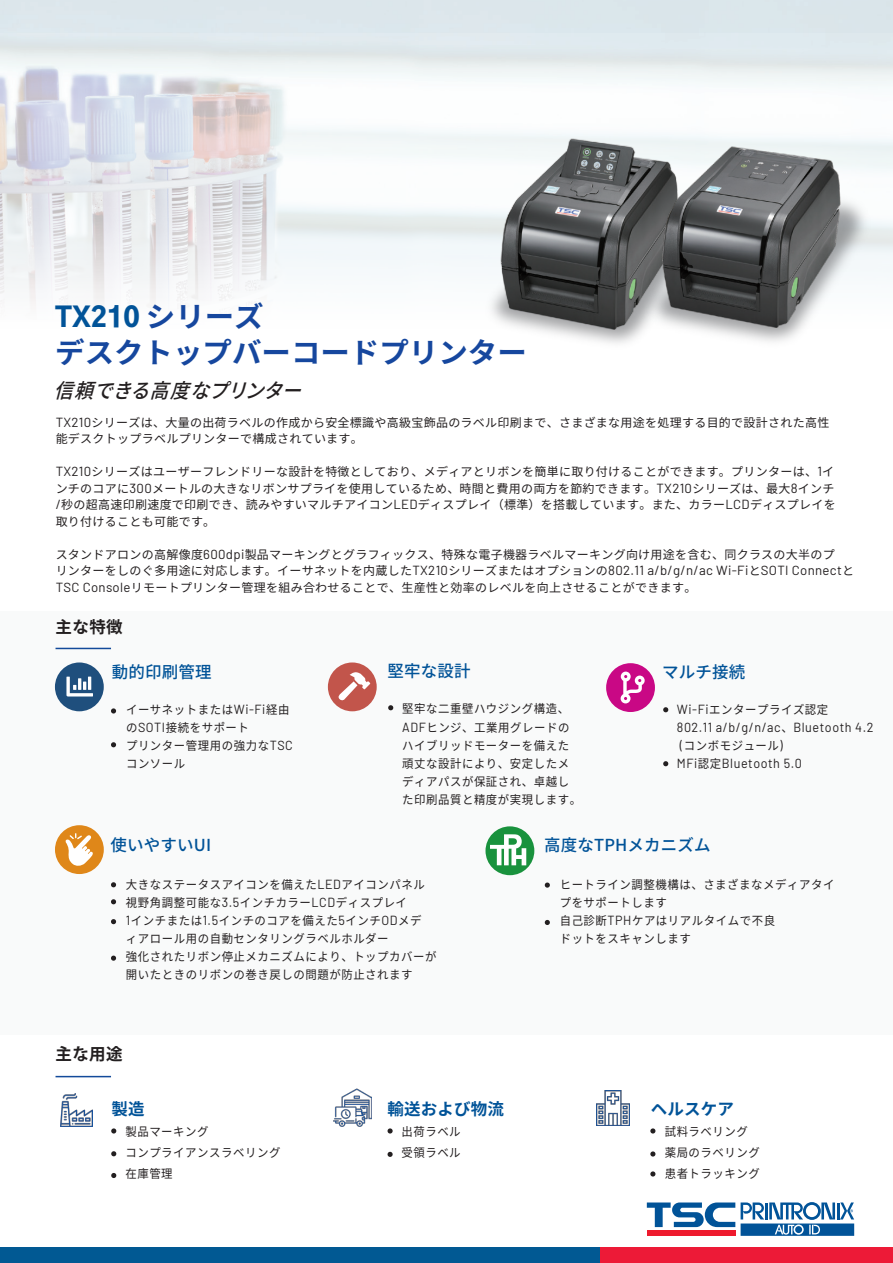
<style>
.page{position:relative;width:893px;height:1263px;background:#fff}
.page>*{position:absolute;margin:0;border:0;box-sizing:border-box;transform-origin:0 0}
.t1{font:700 28.5px "Noto Sans JP";color:#16479e}
.t2{font:900 27px "Gothic A1";color:#015398}
.t3{font:italic 500 20.25px "Noto Sans JP";color:#231f20;scale:.93 1}
.t4{font:500 16.5px "Noto Sans JP";letter-spacing:.01em;color:#015398}
.t5{font:700 16.5px "Noto Sans JP";letter-spacing:.01em;color:#015398}
.t6{font:700 16.5px "Koz Go Pr 6 N";color:#231f20}
.t7{font:700 16.5px "Noto Sans JP";color:#231f20}
.t8{font:13.2px "Barlow";letter-spacing:.045em;color:#231f20;scale:.95 1}
.t9{font:12px/16.5px "Noto Sans JP";letter-spacing:.025em;color:#231f20}
.t10{font:12px/18px "Noto Sans JP";letter-spacing:.05em;color:#231f20;scale:.95 1}
.s1{font-family:"Noto Sans JP";font-weight:700;font-size:28.5px;color:#16479e}
.s2{font-family:"Barlow";font-size:13.2px}
.s3{font-family:"Noto Sans JP";font-size:12px}
</style>
<div class="page">
<div style="left:0;top:611px;width:893px;height:424px;background:#f9fafa"></div>
<svg style="left:0;top:34px;width:893px;height:286px"></svg>
<hr style="left:56px;top:1076px;width:55px;height:1px;background:#134a9a">
<hr style="left:56px;top:648px;width:55px;height:1px;background:#134a9a">
<div style="left:0;top:1248px;width:600px;height:15px;background:#015993"></div>
<div style="left:600px;top:1248px;width:293px;height:15px;background:#ed1a37"></div>
<svg style="left:741px;top:1202px;width:113px;height:34px"></svg>
<div style="left:647px;top:1230px;width:88px;height:6px;background:#ee1a2e"></div>
<svg style="left:647px;top:1202px;width:88px;height:25px"></svg>
<div style="left:55px;top:662px;width:49px;height:49px;background:#1f4f7d;border-radius:50%"></div>
<svg style="left:66px;top:677px;width:27px;height:19px"></svg>
<div style="left:328px;top:662px;width:49px;height:49px;background:#c2554b;border-radius:50%"></div>
<svg style="left:338px;top:672px;width:32px;height:29px"></svg>
<div style="left:55px;top:825px;width:49px;height:49px;background:#df8719;border-radius:50%"></div>
<svg style="left:65px;top:833px;width:28px;height:33px"></svg>
<div style="left:485px;top:826px;width:49px;height:49px;background:#19923d;border-radius:50%"></div>
<svg style="left:490px;top:834px;width:36px;height:31px"></svg>
<div style="left:606px;top:663px;width:49px;height:49px;background:#c90885;border-radius:50%"></div>
<svg style="left:621px;top:672px;width:24px;height:31px"></svg>
<svg style="left:111px;top:708px;width:5px;height:5px"></svg>
<svg style="left:388px;top:705px;width:5px;height:5px"></svg>
<svg style="left:663px;top:707px;width:5px;height:5px"></svg>
<svg style="left:663px;top:761px;width:5px;height:5px"></svg>
<svg style="left:111px;top:742px;width:5px;height:5px"></svg>
<svg style="left:111px;top:919px;width:5px;height:5px"></svg>
<svg style="left:111px;top:899px;width:5px;height:5px"></svg>
<svg style="left:111px;top:882px;width:5px;height:5px"></svg>
<svg style="left:111px;top:955px;width:5px;height:6px"></svg>
<svg style="left:545px;top:920px;width:5px;height:5px"></svg>
<svg style="left:545px;top:882px;width:5px;height:6px"></svg>
<svg style="left:111px;top:1128px;width:5px;height:5px"></svg>
<svg style="left:111px;top:1151px;width:5px;height:5px"></svg>
<svg style="left:111px;top:1173px;width:5px;height:5px"></svg>
<svg style="left:388px;top:1128px;width:5px;height:5px"></svg>
<svg style="left:388px;top:1152px;width:5px;height:5px"></svg>
<svg style="left:650px;top:1128px;width:5px;height:5px"></svg>
<svg style="left:650px;top:1151px;width:5px;height:5px"></svg>
<svg style="left:650px;top:1171px;width:5px;height:5px"></svg>
<img style="left:596px;top:1090px;width:34px;height:36px">
<img style="left:333px;top:1089px;width:38px;height:38px">
<img style="left:60px;top:1093px;width:33px;height:33px">
<img style="left:443px;top:161px;width:162px;height:181px">
<img style="left:489px;top:131px;width:199px;height:205px">
<img style="left:605px;top:155px;width:288px;height:189px">
<img style="left:654px;top:139px;width:192px;height:196px">
<h2 class="t2" style="left:55px;top:294px;width:210px">TX210 <span class="s1">シリーズ</span></h2>
<h1 class="t1" style="left:55px;top:336px;width:473px">デスクトップバーコードプリンター</h1>
<h3 class="t3" style="left:54px;top:379px;width:283px">信頼できる高度なプリンター</h3>
<p class="t9" style="left:56px;top:414px;width:775px"><span class="s2">TX210</span>シリーズは、大量の出荷ラベルの作成から安全標識や高級宝飾品のラベル印刷まで、さまざまな用途を処理する目的で設計された高性能デスクトップラベルプリンターで構成されています。</p>
<p class="t9" style="left:56px;top:464px;width:782px"><span class="s2">TX210</span>シリーズはユーザーフレンドリーな設計を特徴としており、メディアとリボンを簡単に取り付けることができます。プリンターは、<span class="s2">1</span>インチのコアに<span class="s2">300</span>メートルの大きなリボンサプライを使用しているため、時間と費用の両方を節約できます。<span class="s2">TX210</span>シリーズは、最大<span class="s2">8</span>インチ<span class="s2">/</span>秒の超高速印刷速度で印刷でき、読みやすいマルチアイコン<span class="s2">LED</span>ディスプレイ（標準）を搭載しています。また、カラー<span class="s2">LCD</span>ディスプレイを取り付けることも可能です。</p>
<p class="t9" style="left:56px;top:546px;width:800px">スタンドアロンの高解像度<span class="s2">600dpi</span>製品マーキングとグラフィックス、特殊な電子機器ラベルマーキング向け用途を含む、同クラスの大半のプ<br>リンターをしのぐ多用途に対応します。イーサネットを内蔵した<span class="s2">TX210</span>シリーズまたはオプションの<span class="s2">802.11 a/b/g/n/ac Wi-Fi</span>と<span class="s2">SOTI Connect</span>と<br><span class="s2">TSC Console</span>リモートプリンター管理を組み合わせることで、生産性と効率のレベルを向上させることができます。</p>
<h3 class="t7" style="left:56px;top:618px;width:69px">主な特徴</h3>
<h3 class="t4" style="left:112px;top:663px;width:101px">動的印刷管理</h3>
<p class="t10" style="left:126px;top:701px;width:177px">イーサネットまたは<span class="s2">Wi-Fi</span>経由の<span class="s2">SOTI</span>接続をサポート<br>プリンター管理用の強力な<span class="s2">TSC</span>コンソール</p>
<h3 class="t4" style="left:387px;top:662px;width:85px">堅牢な設計</h3>
<p class="t10" style="left:402px;top:700px;width:190px">堅牢な二重壁ハウジング構造、<br><span class="s2">ADF</span>ヒンジ、工業用グレードのハイブリッドモーターを備えた頑丈な設計により、安定したメディアパスが保証され、卓越した印刷品質と精度が実現します。</p>
<h3 class="t4" style="left:662px;top:663px;width:85px">マルチ接続</h3>
<p class="t10" style="left:677px;top:701px;width:161px"><span class="s2">Wi-Fi</span>エンタープライズ認定</p>
<p class="t8" style="left:677px;top:718px;width:209px">802.11 a/b/g/n/ac<span class="s3">、</span>Bluetooth 4.2</p>
<p class="t10" style="left:680px;top:737px;width:110px"><span class="s2">(</span>コンボモジュール<span class="s2">)</span></p>
<p class="t8" style="left:677px;top:754px;width:133px">MFi<span class="s3">認定</span>Bluetooth 5.0</p>
<h3 class="t4" style="left:110px;top:835px;width:102px">使いやすいUI</h3>
<p class="t10" style="left:126px;top:876px;width:328px">大きなステータスアイコンを備えた<span class="s2">LED</span>アイコンパネル視野角調整可能な<span class="s2">3.5</span>インチカラー<span class="s2">LCD</span>ディスプレイ<br><span class="s2">1</span>インチまたは<span class="s2">1.5</span>インチのコアを備えた<span class="s2">5</span>インチ<span class="s2">OD</span>メデ<br>ィアロール用の自動センタリングラベルホルダー<br>強化されたリボン停止メカニズムにより、トップカバーが開いたときのリボンの巻き戻しの問題が防止されます</p>
<h3 class="t6" style="left:56px;top:1044px;width:69px">主な用途</h3>
<h3 class="t5" style="left:111px;top:1099px;width:35px">製造</h3>
<p class="t10" style="left:125px;top:1122px;width:165px;line-height:21px">製品マーキング<br>コンプライアンスラベリング在庫管理</p>
<h3 class="t5" style="left:387px;top:1099px;width:118px">輸送および物流</h3>
<p class="t10" style="left:401px;top:1122px;width:64px;line-height:21px">出荷ラベル受領ラベル</p>
<h3 class="t4" style="left:544px;top:835px;width:168px">高度なTPHメカニズム</h3>
<p class="t10" style="left:560px;top:876px;width:291px">ヒートライン調整機構は、さまざまなメディアタイプをサポートします<br>自己診断<span class="s2">TPH</span>ケアはリアルタイムで不良<br>ドットをスキャンします</p>
<h3 class="t5" style="left:651px;top:1099px;width:85px">ヘルスケア</h3>
<p class="t10" style="left:665px;top:1122px;width:102px;line-height:21px">試料ラベリング薬局のラベリング患者トラッキング</p>
</div>
